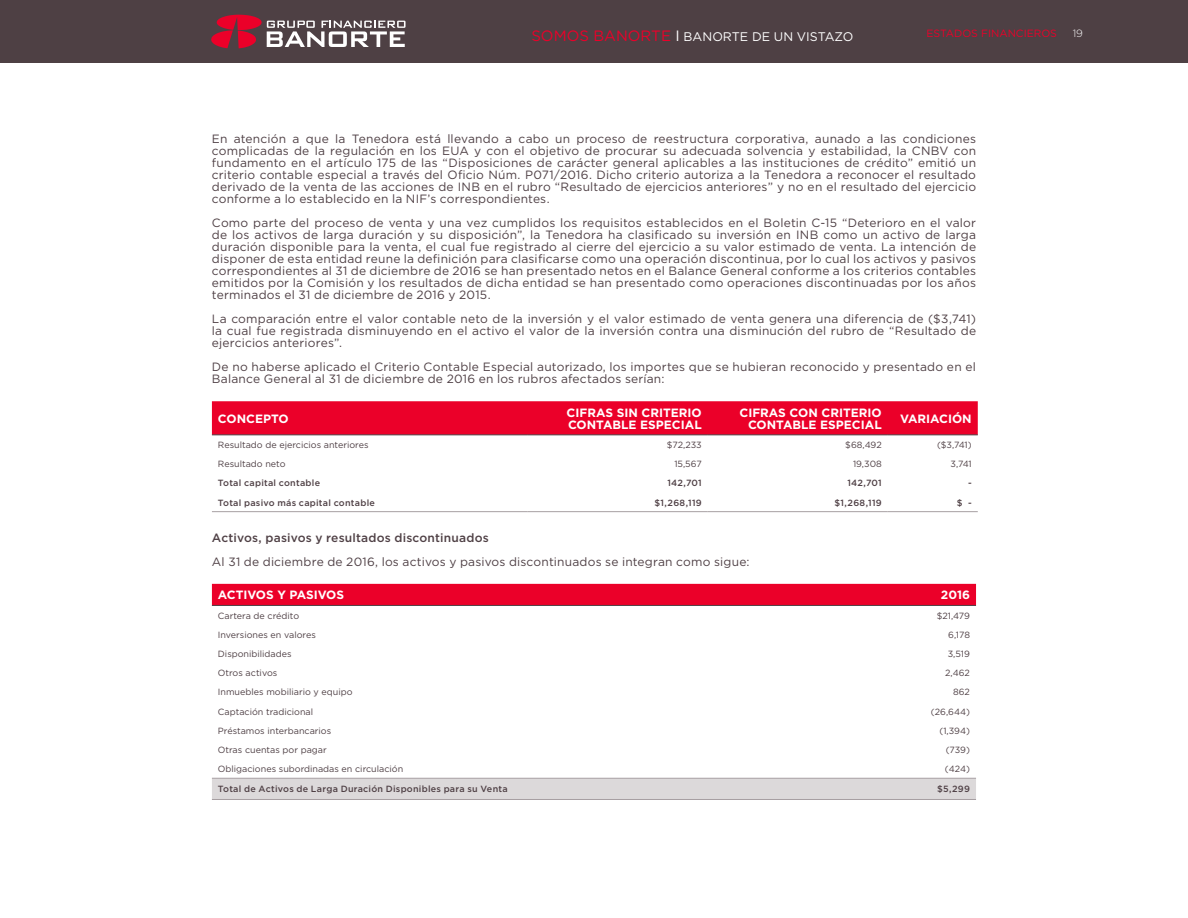
<style>
.page{position:relative;width:1188px;height:918px;background:#fff}
.page>*{position:absolute;margin:0;border:0;box-sizing:border-box;transform-origin:0 0}
.t1{font:12.45px "Gotham";color:#fff}
.t2{font:12px/12px "Gotham";letter-spacing:.015em;color:#4f4045;text-align:justify}
.t3{font:700 12px/12px "Gotham";color:#fff}
.t4{font:500 12px "Gotham";letter-spacing:.015em;color:#4f4045}
.t5{font:10.5px "Gotham";color:#eb0029}
.t6{font:300 10.5px "Gotham";color:#fff}
.t7{font:9px "Gotham";color:#4f4045}
.t8{font:500 9px "Gotham";letter-spacing:.025em;color:#4f4045}
.s1{font-size:15px;color:#eb0029}
.s2{font-size:15px}
</style>
<div class="page">
<div style="left:0;top:0;width:1188px;height:63px;background:#4e4044"></div>
<svg style="left:211px;top:15px;width:195px;height:33px"></svg>
<div style="left:212px;top:401px;width:766px;height:33px;background:#eb0029"></div>
<hr style="left:212px;top:434px;width:316px;height:1px;background:#4f4045">
<hr style="left:528px;top:434px;width:180px;height:1px;background:#4f4045">
<hr style="left:708px;top:434px;width:180px;height:1px;background:#4f4045">
<hr style="left:888px;top:434px;width:90px;height:1px;background:#4f4045">
<hr style="left:212px;top:511px;width:316px;height:1px;background:#a79fa2">
<hr style="left:528px;top:511px;width:180px;height:1px;background:#a79fa2">
<hr style="left:708px;top:511px;width:180px;height:1px;background:#a79fa2">
<hr style="left:888px;top:511px;width:90px;height:1px;background:#a79fa2">
<div style="left:212px;top:584px;width:764px;height:21px;background:#eb0029"></div>
<div style="left:212px;top:779px;width:764px;height:20px;background:#dcd9da"></div>
<hr style="left:212px;top:778px;width:679px;height:1px;background:#a79fa2">
<hr style="left:891px;top:778px;width:85px;height:1px;background:#a79fa2">
<hr style="left:212px;top:605px;width:679px;height:1px;background:#4f4045">
<hr style="left:891px;top:605px;width:85px;height:1px;background:#4f4045">
<hr style="left:212px;top:799px;width:679px;height:1px;background:#a79fa2">
<hr style="left:891px;top:799px;width:85px;height:1px;background:#a79fa2">
<p class="t1" style="left:531px;top:29px;width:323px"><span class="s1">SOMOS BANORTE</span> <span class="s2">I</span> BANORTE DE UN VISTAZO</p>
<p class="t5" style="left:926px;top:27px;width:132px">ESTADOS FINANCIEROS</p>
<p class="t6" style="left:1073px;top:27px;width:12px">19</p>
<p class="t2" style="left:212px;top:133px;width:766px">En atención a que la Tenedora está llevando a cabo un proceso de reestructura corporativa, aunado a las condiciones complicadas de la regulación en los EUA y con el objetivo de procurar su adecuada solvencia y estabilidad, la CNBV con fundamento en el artículo 175 de las “Disposiciones de carácter general aplicables a las instituciones de crédito” emitió un criterio contable especial a través del Oficio Núm. P071/2016. Dicho criterio autoriza a la Tenedora a reconocer el resultado derivado de la venta de las acciones de INB en el rubro “Resultado de ejercicios anteriores” y no en el resultado del ejercicio conforme a lo establecido en la NIF’s correspondientes.</p>
<p class="t2" style="left:212px;top:217px;width:766px">Como parte del proceso de venta y una vez cumplidos los requisitos establecidos en el Boletin C-15 “Deterioro en el valor de los activos de larga duración y su disposición”, la Tenedora ha clasificado su inversión en INB como un activo de larga duración disponible para la venta, el cual fue registrado al cierre del ejercicio a su valor estimado de venta. La intención de disponer de esta entidad reune la definición para clasificarse como una operación discontinua, por lo cual los activos y pasivos correspondientes al 31 de diciembre de 2016 se han presentado netos en el Balance General conforme a los criterios contables emitidos por la Comisión y los resultados de dicha entidad se han presentado como operaciones discontinuadas por los años terminados el 31 de diciembre de 2016 y 2015.</p>
<p class="t2" style="left:212px;top:313px;width:766px">La comparación entre el valor contable neto de la inversión y el valor estimado de venta genera una diferencia de ($3,741) la cual fue registrada disminuyendo en el activo el valor de la inversión contra una disminución del rubro de “Resultado de ejercicios anteriores”.</p>
<p class="t2" style="left:212px;top:361px;width:766px">De no haberse aplicado el Criterio Contable Especial autorizado, los importes que se hubieran reconocido y presentado en el<br>Balance General al 31 de diciembre de 2016 en los rubros afectados serían:</p>
<p class="t3" style="left:218px;top:413px;width:72px">CONCEPTO</p>
<p class="t3" style="left:567px;top:407px;width:137px">CIFRAS SIN CRITERIO<br>CONTABLE ESPECIAL</p>
<p class="t3" style="left:740px;top:407px;width:144px;text-align:right">CIFRAS CON CRITERIO<br>CONTABLE ESPECIAL</p>
<p class="t3" style="left:900px;top:413px;width:73px">VARIACIÓN</p>
<p class="t7" style="left:218px;top:439px;width:152px">Resultado de ejercicios anteriores</p>
<p class="t7" style="left:667px;top:439px;width:36px">$72,233</p>
<p class="t7" style="left:845px;top:439px;width:38px">$68,492</p>
<p class="t7" style="left:937px;top:439px;width:36px">($3,741)</p>
<p class="t7" style="left:218px;top:458px;width:69px">Resultado neto</p>
<p class="t7" style="left:674px;top:458px;width:29px">15,567</p>
<p class="t7" style="left:853px;top:458px;width:30px">19,308</p>
<p class="t7" style="left:951px;top:458px;width:23px">3,741</p>
<p class="t8" style="left:218px;top:477px;width:104px">Total capital contable</p>
<p class="t8" style="left:667px;top:477px;width:36px">142,701</p>
<p class="t8" style="left:847px;top:477px;width:36px">142,701</p>
<p class="t8" style="left:968px;top:477px;width:5px">-</p>
<p class="t8" style="left:218px;top:497px;width:159px">Total pasivo más capital contable</p>
<p class="t8" style="left:655px;top:497px;width:49px">$1,268,119</p>
<p class="t8" style="left:835px;top:497px;width:49px">$1,268,119</p>
<p class="t8" style="left:957px;top:497px;width:16px">$ -</p>
<p class="t4" style="left:212px;top:530px;width:278px">Activos, pasivos y resultados discontinuados</p>
<p class="t2" style="left:212px;top:555px;width:539px">Al 31 de diciembre de 2016, los activos y pasivos discontinuados se integran como sigue:</p>
<p class="t3" style="left:218px;top:589px;width:128px">ACTIVOS Y PASIVOS</p>
<p class="t3" style="left:941px;top:589px;width:31px">2016</p>
<p class="t7" style="left:218px;top:610px;width:83px">Cartera de crédito</p>
<p class="t7" style="left:937px;top:610px;width:35px">$21,479</p>
<p class="t7" style="left:218px;top:629px;width:99px">Inversiones en valores</p>
<p class="t7" style="left:948px;top:629px;width:23px">6,178</p>
<p class="t7" style="left:218px;top:648px;width:75px">Disponibilidades</p>
<p class="t7" style="left:948px;top:648px;width:24px">3,519</p>
<p class="t7" style="left:218px;top:667px;width:61px">Otros activos</p>
<p class="t7" style="left:945px;top:667px;width:26px">2,462</p>
<p class="t7" style="left:218px;top:686px;width:136px">Inmuebles mobiliario y equipo</p>
<p class="t7" style="left:953px;top:686px;width:18px">862</p>
<p class="t7" style="left:218px;top:706px;width:97px">Captación tradicional</p>
<p class="t7" style="left:931px;top:706px;width:41px">(26,644)</p>
<p class="t7" style="left:218px;top:725px;width:115px">Préstamos interbancarios</p>
<p class="t7" style="left:939px;top:725px;width:32px">(1,394)</p>
<p class="t7" style="left:218px;top:744px;width:110px">Otras cuentas por pagar</p>
<p class="t7" style="left:946px;top:744px;width:26px">(739)</p>
<p class="t7" style="left:218px;top:763px;width:187px">Obligaciones subordinadas en circulación</p>
<p class="t7" style="left:945px;top:763px;width:27px">(424)</p>
<p class="t8" style="left:218px;top:783px;width:291px">Total de Activos de Larga Duración Disponibles para su Venta</p>
<p class="t8" style="left:937px;top:783px;width:34px">$5,299</p>
</div>
